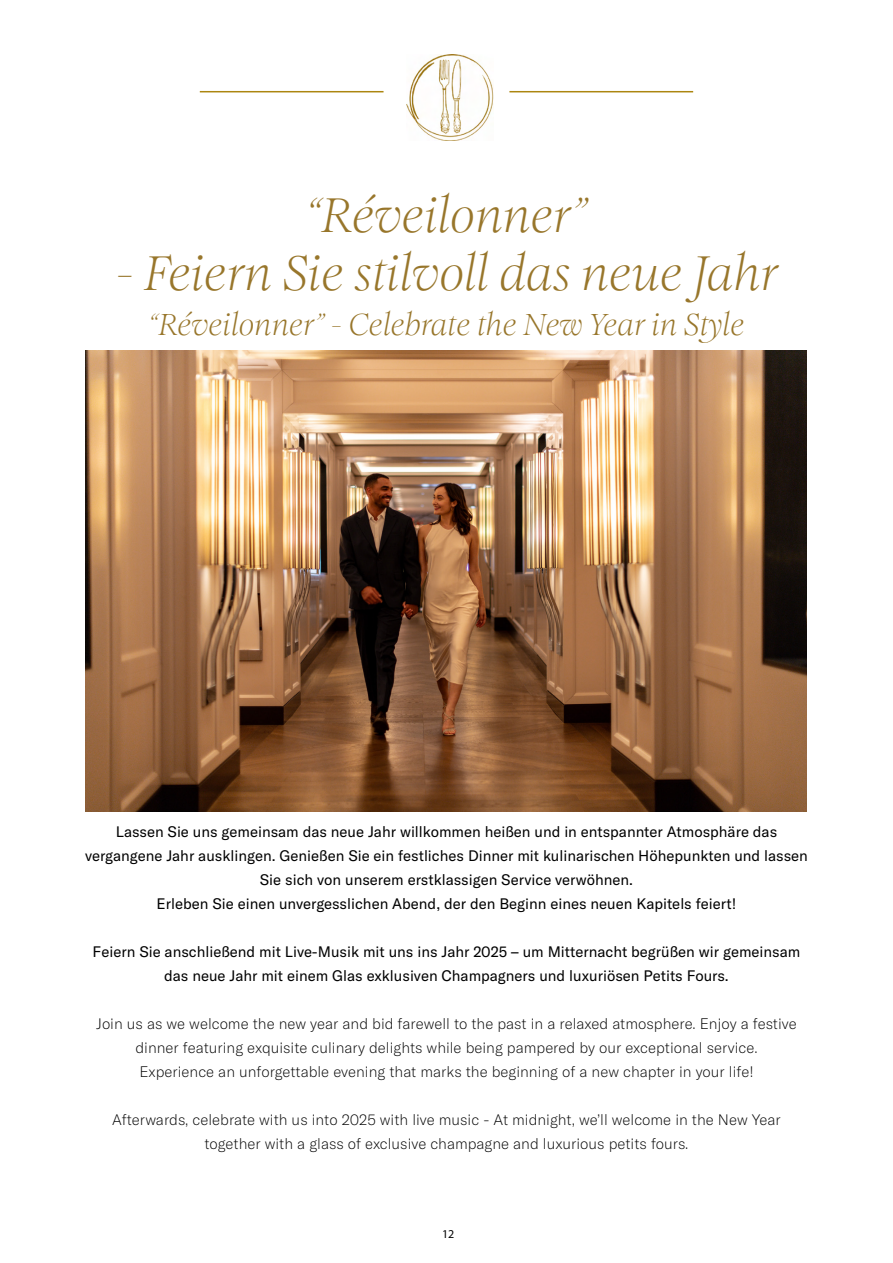
<style>
.page{position:relative;width:893px;height:1263px;background:#fff}
.page>*{position:absolute;margin:0;border:0;box-sizing:border-box;transform-origin:0 0}
.t1{font:italic 48px "Romie";color:#98762b}
.t2{font:italic 30px "Romie";color:#98762b}
.t3{font:15px/24px "GT America LV";color:#000;text-align:center}
.t4{font:100 15px/24px "GT America LV";color:#000;text-align:center}
.t5{font:12px "Myriad Pro";color:#000}
</style>
<div class="page">
<img style="left:407px;top:54px;width:86px;height:86px">
<hr style="left:509px;top:91px;width:184px;height:1px;background:#ac8610">
<hr style="left:200px;top:91px;width:184px;height:1px;background:#ac8610">
<img style="left:85px;top:350px;width:721px;height:461px">
<p class="t1" style="left:306px;top:175px;width:283px">“Réveilonner”</p>
<p class="t1" style="left:116px;top:232px;width:664px">- Feiern Sie stilvoll das neue Jahr</p>
<p class="t2" style="left:149px;top:299px;width:597px">“Réveilonner” - Celebrate the New Year in Style</p>
<p class="t3" style="left:85px;top:818px;width:724px">Lassen Sie uns gemeinsam das neue Jahr willkommen heißen und in entspannter Atmosphäre das vergangene Jahr ausklingen. Genießen Sie ein festliches Dinner mit kulinarischen Höhepunkten und lassen<br>Sie sich von unserem erstklassigen Service verwöhnen.</p>
<p class="t3" style="left:157px;top:890px;width:581px">Erleben Sie einen unvergesslichen Abend, der den Beginn eines neuen Kapitels feiert!</p>
<p class="t3" style="left:93px;top:938px;width:709px">Feiern Sie anschließend mit Live-Musik mit uns ins Jahr 2025 – um Mitternacht begrüßen wir gemeinsam das neue Jahr mit einem Glas exklusiven Champagners und luxuriösen Petits Fours.</p>
<p class="t4" style="left:96px;top:1010px;width:702px">Join us as we welcome the new year and bid farewell to the past in a relaxed atmosphere. Enjoy a festive dinner featuring exquisite culinary delights while being pampered by our exceptional service.</p>
<p class="t4" style="left:139px;top:1058px;width:616px">Experience an unforgettable evening that marks the beginning of a new chapter in your life!</p>
<p class="t4" style="left:112px;top:1106px;width:670px">Afterwards, celebrate with us into 2025 with live music - At midnight, we’ll welcome in the New Year together with a glass of exclusive champagne and luxurious petits fours.</p>
<p class="t5" style="left:442px;top:1227px;width:14px">12</p>
</div>
